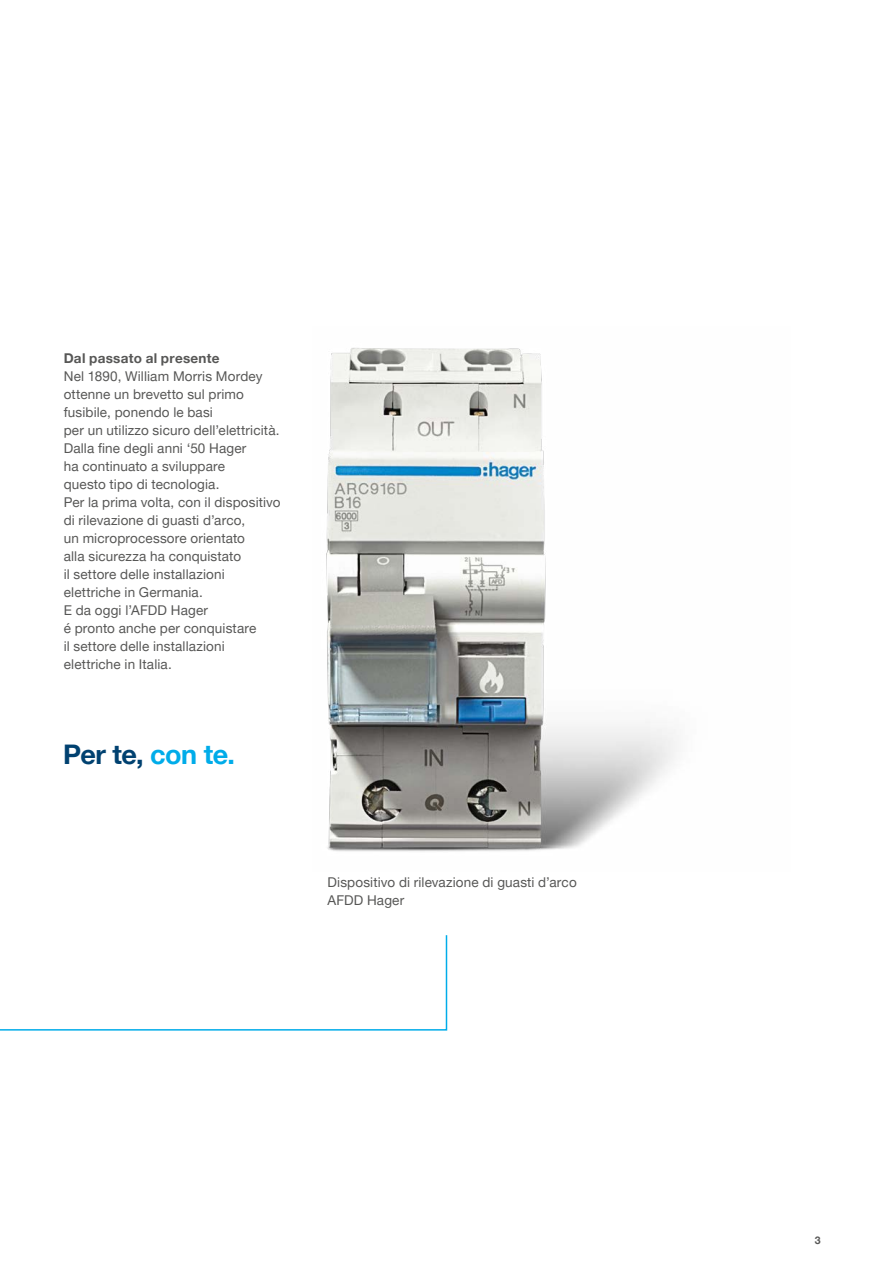
<style>
.page{position:relative;width:893px;height:1263px;background:#fff}
.page>*{position:absolute;margin:0;border:0;box-sizing:border-box;transform-origin:0 0}
.t1{font:700 27px "Helvetica Neue LTW1 G";letter-spacing:-.02em;color:#004170}
.t2{font:13.5px/18px "Helvetica Neue LTW1 G";letter-spacing:.01em;color:#575756}
.t3{font:700 13.5px "Helvetica Neue LTW1 G";letter-spacing:.02em;color:#575756}
.t4{font:700 10.5px "Helvetica Neue LTW1 G";color:#575756}
.s1{color:#00ace9}
</style>
<div class="page">
<img style="left:326px;top:348px;width:351px;height:504px">
<svg style="left:0;top:935px;width:448px;height:96px"></svg>
<p class="t3" style="left:64px;top:350px;width:157px">Dal passato al presente</p>
<p class="t2" style="left:64px;top:367px;width:218px">Nel 1890, William Morris Mordey ottenne un brevetto sul primo fusibile, ponendo le basi<br>per un utilizzo sicuro dell’elettricità.<br>Dalla fine degli anni ‘50 Hager<br>ha continuato a sviluppare<br>questo tipo di tecnologia.<br>Per la prima volta, con il dispositivo di rilevazione di guasti d’arco,<br>un microprocessore orientato<br>alla sicurezza ha conquistato<br>il settore delle installazioni elettriche in Germania.<br>E da oggi l’AFDD Hager<br>é pronto anche per conquistare<br>il settore delle installazioni elettriche in Italia.</p>
<h1 class="t1" style="left:63px;top:737px;width:173px">Per te, <span class="s1">con te.</span></h1>
<p class="t2" style="left:327px;top:873px;width:251px">Dispositivo di rilevazione di guasti d’arco<br>AFDD Hager</p>
<p class="t4" style="left:815px;top:1233px;width:7px">3</p>
</div>
